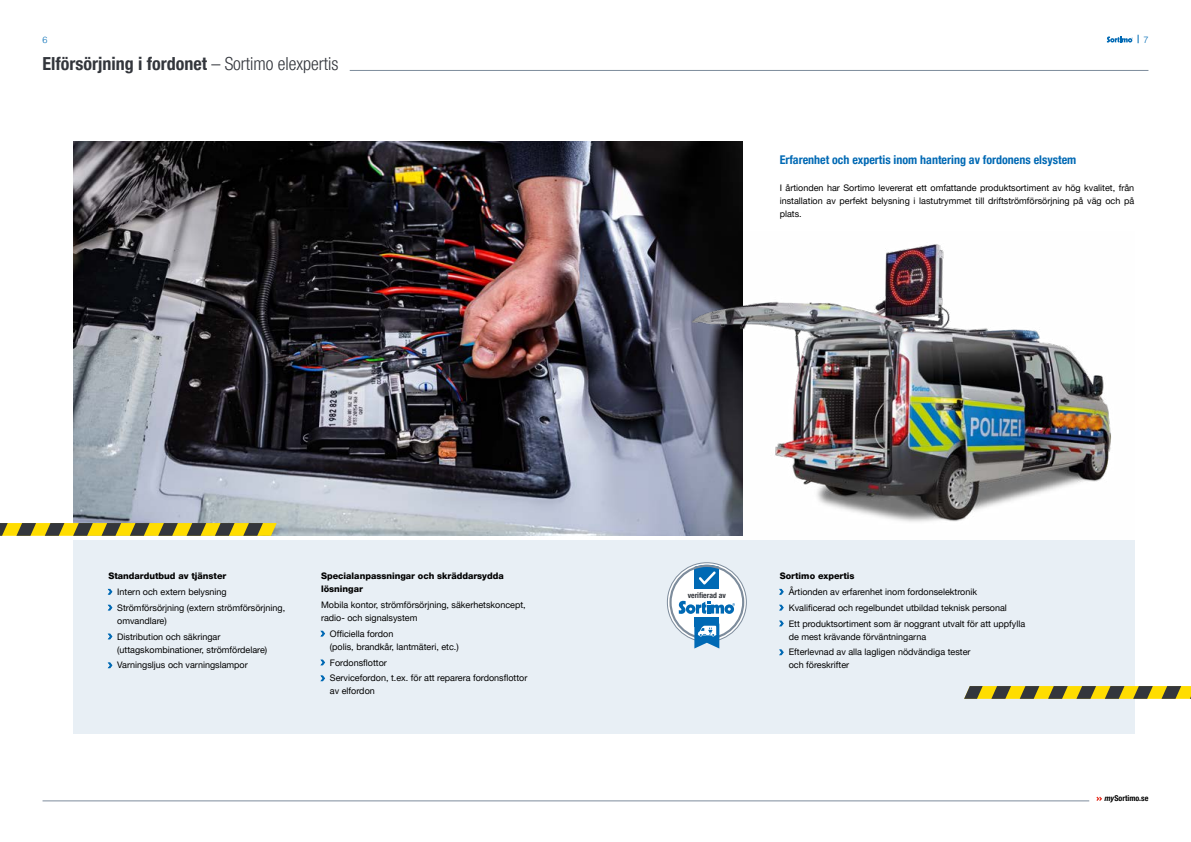
<style>
.page{position:relative;width:1191px;height:842px;background:#fff}
.page>*{position:absolute;margin:0;border:0;box-sizing:border-box;transform-origin:0 0}
.t1{font:700 condensed 18px "Helvetica Neue LT Pro";color:#33363c}
.Header_ueberTabelle{font:700 condensed 12px "Helvetica Neue LT Pro";color:#0069b4}
.Fliesstext{font:9px/13px "Helvetica Neue LT Pro";color:#000}
.Fliesstext-2{font:800 9px/13px "Helvetica Neue LT Pro";color:#000}
.t2{font:300 9px "Helvetica";color:#006cb6}
.t3{font:700 condensed 8px "Helvetica Neue LT Pro";color:#000}
.t4{font:700 condensed 7.7px "Helvetica Neue LT Pro";color:#33363c}
.s1{font-weight:300}
.s2{font-style:italic}
</style>
<div class="page">
<hr style="left:350px;top:70px;width:798px;height:1px;background:#7d8c9c">
<svg style="left:1107px;top:35px;width:31px;height:8px"></svg>
<hr style="left:43px;top:800px;width:1046px;height:1px;background:#7d8c9c">
<svg style="left:1096px;top:797px;width:6px;height:4px"></svg>
<div style="left:73px;top:540px;width:1061px;height:194px;background:#e8eff5"></div>
<img style="left:74px;top:142px;width:669px;height:394px">
<svg style="left:667px;top:563px;width:79px;height:79px"></svg>
<svg style="left:670px;top:566px;width:73px;height:72px"></svg>
<div style="left:694px;top:565px;width:25px;height:62px;background:#0069b4"></div>
<div style="left:669px;top:565px;width:75px;height:75px;border:2px solid #7d8c9c;border-radius:50%"></div>
<div style="left:679px;top:589px;width:56px;height:12px;background:#fff"></div>
<div style="left:677px;top:600px;width:59px;height:17px;background:#fff"></div>
<svg style="left:679px;top:601px;width:56px;height:13px"></svg>
<svg style="left:694px;top:625px;width:25px;height:23px"></svg>
<svg style="left:699px;top:571px;width:16px;height:13px"></svg>
<svg style="left:0;top:523px;width:277px;height:13px;background:#9e8e1f"></svg>
<svg style="left:964px;top:686px;width:227px;height:13px;background:#9c8d22"></svg>
<img style="left:676px;top:231px;width:435px;height:305px">
<p class="t2" style="left:43px;top:32px;width:7px">6</p>
<p class="t2" style="left:1143px;top:32px;width:7px">7</p>
<h1 class="t1" style="left:43px;top:52px;width:297px">Elförsörjning i fordonet <span class="s1">– Sortimo elexpertis</span></h1>
<p class="Fliesstext-2" style="left:108px;top:569px;width:119px">Standardutbud av tjänster</p>
<p class="Fliesstext" style="left:117px;top:585px;width:111px">Intern och extern belysning</p>
<p class="Fliesstext" style="left:117px;top:601px;width:169px">Strömförsörjning (extern strömförsörjning, omvandlare)</p>
<p class="Fliesstext" style="left:117px;top:630px;width:151px">Distribution och säkringar (uttagskombinationer, strömfördelare)</p>
<p class="Fliesstext" style="left:117px;top:658px;width:132px">Varningsljus och varningslampor</p>
<p class="Fliesstext-2" style="left:321px;top:569px;width:184px">Specialanpassningar och skräddarsydda lösningar</p>
<p class="Fliesstext" style="left:321px;top:598px;width:206px">Mobila kontor, strömförsörjning, säkerhetskoncept, radio- och signalsystem</p>
<p class="Fliesstext" style="left:330px;top:627px;width:130px">Officiella fordon<br>(polis, brandkår, lantmäteri, etc.)</p>
<p class="Fliesstext" style="left:330px;top:656px;width:58px">Fordonsflottor</p>
<p class="Fliesstext" style="left:330px;top:671px;width:199px">Servicefordon, t.ex. för att reparera fordonsflottor av elfordon</p>
<p class="Header_ueberTabelle" style="left:780px;top:153px;width:298px">Erfarenhet och expertis inom hantering av fordonens elsystem</p>
<p class="Fliesstext" style="left:780px;top:181px;width:356px;text-align:justify">I årtionden har Sortimo levererat ett omfattande produktsortiment av hög kvalitet, från installation av perfekt belysning i lastutrymmet till driftströmförsörjning på väg och på plats.</p>
<p class="t4" style="left:688px;top:591px;width:40px">verifierad av</p>
<p class="Fliesstext-2" style="left:780px;top:569px;width:76px">Sortimo expertis</p>
<p class="Fliesstext" style="left:788px;top:585px;width:190px">Årtionden av erfarenhet inom fordonselektronik</p>
<p class="Fliesstext" style="left:788px;top:601px;width:220px">Kvalificerad och regelbundet utbildad teknisk personal</p>
<p class="Fliesstext" style="left:788px;top:617px;width:238px">Ett produktsortiment som är noggrant utvalt för att uppfylla de mest krävande förväntningarna</p>
<p class="Fliesstext" style="left:788px;top:645px;width:183px">Efterlevnad av alla lagligen nödvändiga tester och föreskrifter</p>
<p class="t3" style="left:1104px;top:793px;width:46px"><span class="s2">my</span>Sortimo.se</p>
</div>
